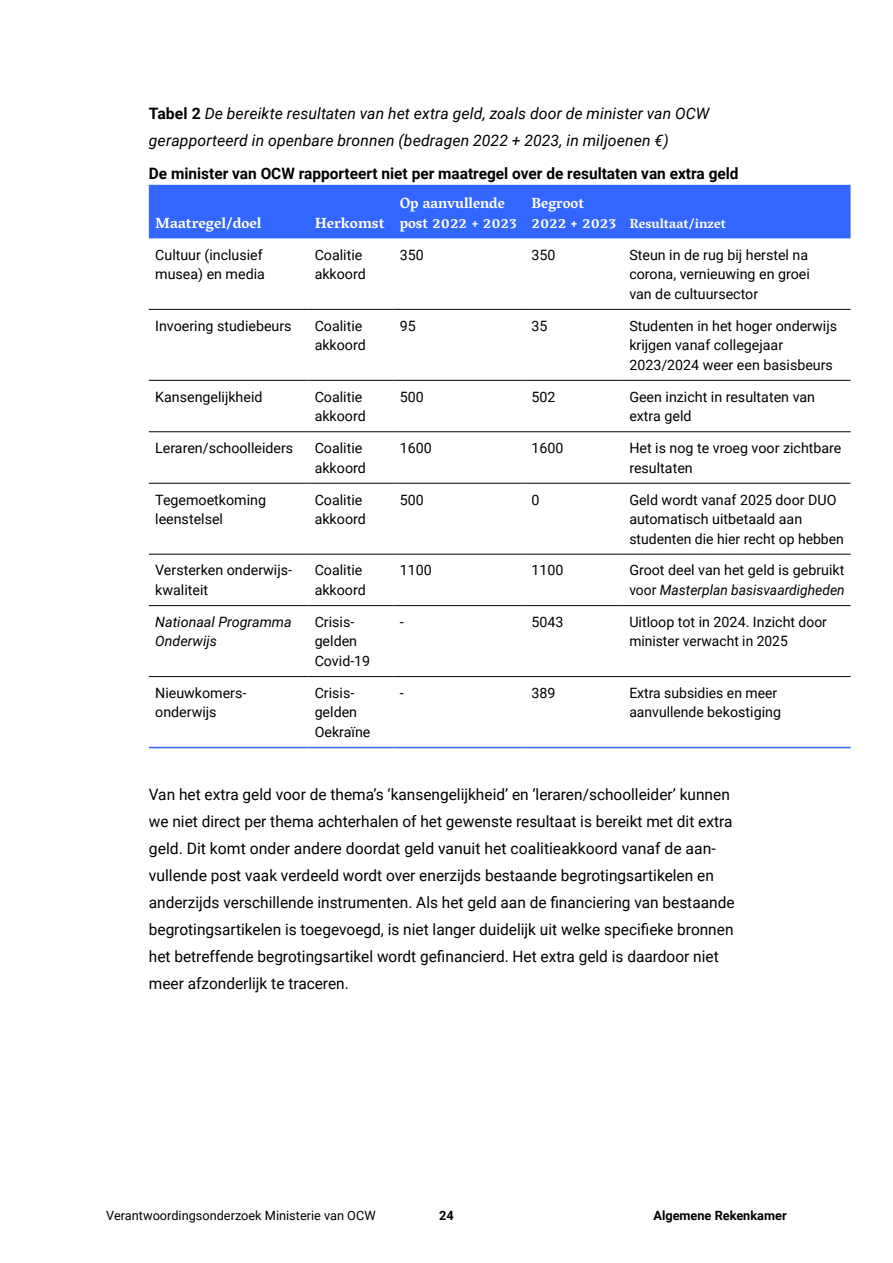
<style>
.page{position:relative;width:893px;height:1263px;background:#fff}
.page>*{position:absolute;margin:0;border:0;box-sizing:border-box;transform-origin:0 0}
._0_Platte_tekst_-_P{font:15.75px/27px "Roboto";color:#000}
._8a__tabelKop_-_H4{font:italic 15.75px/27px "Roboto";letter-spacing:.005em;color:#000}
._1_Bold_-_H4{font:700 15.75px "Roboto";color:#000}
.AR_02_Tabel_Header__zie_tabelstijlen_en_{font:700 15px/19.5px "Vesper Libre";color:#fff}
.AR_02_Tabel_Broodtekst{font:14.25px/19.5px "Roboto";color:#000}
.AR_02_Tabel_Broodtekst-2{font:italic 14.25px/19.5px "Roboto";color:#000}
.AR_02_Tabel_Header__zie_tabelstijlen_en_-2{font:700 13.5px "Vesper Libre";color:#fff}
.t1{font:12.75px "Roboto";color:#000}
.t2{font:700 12.75px "Roboto";color:#000}
.s1{font-weight:700;font-style:normal}
.s2{font-style:italic}
</style>
<div class="page">
<div style="left:149px;top:185px;width:701px;height:53px;background:#36f"></div>
<hr style="left:149px;top:309px;width:159px;height:1px;background:#000">
<hr style="left:308px;top:309px;width:85px;height:1px;background:#000">
<hr style="left:393px;top:309px;width:132px;height:1px;background:#000">
<hr style="left:525px;top:309px;width:98px;height:1px;background:#000">
<hr style="left:623px;top:309px;width:227px;height:1px;background:#000">
<hr style="left:149px;top:380px;width:159px;height:1px;background:#000">
<hr style="left:308px;top:380px;width:85px;height:1px;background:#000">
<hr style="left:393px;top:380px;width:132px;height:1px;background:#000">
<hr style="left:525px;top:380px;width:98px;height:1px;background:#000">
<hr style="left:623px;top:380px;width:227px;height:1px;background:#000">
<hr style="left:149px;top:431px;width:159px;height:1px;background:#000">
<hr style="left:308px;top:431px;width:85px;height:1px;background:#000">
<hr style="left:393px;top:431px;width:132px;height:1px;background:#000">
<hr style="left:525px;top:431px;width:98px;height:1px;background:#000">
<hr style="left:623px;top:431px;width:227px;height:1px;background:#000">
<hr style="left:149px;top:483px;width:159px;height:1px;background:#000">
<hr style="left:308px;top:483px;width:85px;height:1px;background:#000">
<hr style="left:393px;top:483px;width:132px;height:1px;background:#000">
<hr style="left:525px;top:483px;width:98px;height:1px;background:#000">
<hr style="left:623px;top:483px;width:227px;height:1px;background:#000">
<hr style="left:149px;top:554px;width:159px;height:1px;background:#000">
<hr style="left:308px;top:554px;width:85px;height:1px;background:#000">
<hr style="left:393px;top:554px;width:132px;height:1px;background:#000">
<hr style="left:525px;top:554px;width:98px;height:1px;background:#000">
<hr style="left:623px;top:554px;width:227px;height:1px;background:#000">
<hr style="left:149px;top:605px;width:159px;height:1px;background:#000">
<hr style="left:308px;top:605px;width:85px;height:1px;background:#000">
<hr style="left:393px;top:605px;width:132px;height:1px;background:#000">
<hr style="left:525px;top:605px;width:98px;height:1px;background:#000">
<hr style="left:623px;top:605px;width:227px;height:1px;background:#000">
<hr style="left:149px;top:676px;width:159px;height:1px;background:#000">
<hr style="left:308px;top:676px;width:85px;height:1px;background:#000">
<hr style="left:393px;top:676px;width:132px;height:1px;background:#000">
<hr style="left:525px;top:676px;width:98px;height:1px;background:#000">
<hr style="left:623px;top:676px;width:227px;height:1px;background:#000">
<hr style="left:149px;top:747px;width:159px;height:1px;background:#36f">
<hr style="left:308px;top:747px;width:85px;height:1px;background:#36f">
<hr style="left:393px;top:747px;width:132px;height:1px;background:#36f">
<hr style="left:525px;top:747px;width:98px;height:1px;background:#36f">
<hr style="left:623px;top:747px;width:227px;height:1px;background:#36f">
<h3 class="_8a__tabelKop_-_H4" style="left:149px;top:99px;width:562px"><span class="s1">Tabel 2</span> De bereikte resultaten van het extra geld, zoals door de minister van OCW gerapporteerd in openbare bronnen (bedragen 2022 + 2023, in miljoenen €)</h3>
<p class="_1_Bold_-_H4" style="left:149px;top:162px;width:591px">De minister van OCW rapporteert niet per maatregel over de resultaten van extra geld</p>
<p class="AR_02_Tabel_Header__zie_tabelstijlen_en_" style="left:155px;top:213px;width:108px">Maatregel/doel</p>
<p class="AR_02_Tabel_Header__zie_tabelstijlen_en_" style="left:315px;top:213px;width:71px">Herkomst</p>
<p class="AR_02_Tabel_Header__zie_tabelstijlen_en_" style="left:400px;top:193px;width:119px">Op aanvullende post 2022 + 2023</p>
<p class="AR_02_Tabel_Header__zie_tabelstijlen_en_" style="left:531px;top:193px;width:86px">Begroot<br>2022 + 2023</p>
<p class="AR_02_Tabel_Header__zie_tabelstijlen_en_-2" style="left:629px;top:215px;width:98px">Resultaat/inzet</p>
<p class="AR_02_Tabel_Broodtekst" style="left:155px;top:244px;width:111px">Cultuur (inclusief musea) en media</p>
<p class="AR_02_Tabel_Broodtekst" style="left:315px;top:244px;width:49px">Coalitie</p>
<p class="AR_02_Tabel_Broodtekst" style="left:315px;top:264px;width:53px">akkoord</p>
<p class="AR_02_Tabel_Broodtekst" style="left:155px;top:315px;width:138px">Invoering studiebeurs</p>
<p class="AR_02_Tabel_Broodtekst" style="left:315px;top:315px;width:49px">Coalitie</p>
<p class="AR_02_Tabel_Broodtekst" style="left:315px;top:335px;width:53px">akkoord</p>
<p class="AR_02_Tabel_Broodtekst" style="left:155px;top:386px;width:109px">Kansengelijkheid</p>
<p class="AR_02_Tabel_Broodtekst" style="left:315px;top:386px;width:49px">Coalitie</p>
<p class="AR_02_Tabel_Broodtekst" style="left:315px;top:406px;width:53px">akkoord</p>
<p class="AR_02_Tabel_Broodtekst" style="left:155px;top:438px;width:140px">Leraren/schoolleiders</p>
<p class="AR_02_Tabel_Broodtekst" style="left:315px;top:438px;width:49px">Coalitie</p>
<p class="AR_02_Tabel_Broodtekst" style="left:315px;top:457px;width:53px">akkoord</p>
<p class="AR_02_Tabel_Broodtekst" style="left:155px;top:489px;width:112px">Tegemoetkoming leenstelsel</p>
<p class="AR_02_Tabel_Broodtekst" style="left:315px;top:489px;width:49px">Coalitie</p>
<p class="AR_02_Tabel_Broodtekst" style="left:315px;top:509px;width:53px">akkoord</p>
<p class="AR_02_Tabel_Broodtekst" style="left:155px;top:560px;width:138px">Versterken onderwijs&shy;kwaliteit</p>
<p class="AR_02_Tabel_Broodtekst" style="left:315px;top:560px;width:49px">Coalitie</p>
<p class="AR_02_Tabel_Broodtekst" style="left:315px;top:580px;width:53px">akkoord</p>
<p class="AR_02_Tabel_Broodtekst" style="left:400px;top:244px;width:26px">350</p>
<p class="AR_02_Tabel_Broodtekst" style="left:531px;top:244px;width:26px">350</p>
<p class="AR_02_Tabel_Broodtekst" style="left:629px;top:244px;width:182px;text-align:justify">Steun in de rug bij herstel na corona, vernieuwing en groei van de cultuursector</p>
<p class="AR_02_Tabel_Broodtekst" style="left:400px;top:315px;width:18px">95</p>
<p class="AR_02_Tabel_Broodtekst" style="left:531px;top:315px;width:18px">35</p>
<p class="AR_02_Tabel_Broodtekst" style="left:629px;top:315px;width:209px">Studenten in het hoger onderwijs krijgen vanaf collegejaar<br>2023/2024 weer een basisbeurs</p>
<p class="AR_02_Tabel_Broodtekst" style="left:400px;top:386px;width:26px">500</p>
<p class="AR_02_Tabel_Broodtekst" style="left:531px;top:386px;width:26px">502</p>
<p class="AR_02_Tabel_Broodtekst" style="left:629px;top:386px;width:187px">Geen inzicht in resultaten van extra geld</p>
<p class="AR_02_Tabel_Broodtekst" style="left:400px;top:438px;width:34px">1600</p>
<p class="AR_02_Tabel_Broodtekst" style="left:532px;top:438px;width:34px">1600</p>
<p class="AR_02_Tabel_Broodtekst" style="left:629px;top:438px;width:214px">Het is nog te vroeg voor zichtbare resultaten</p>
<p class="AR_02_Tabel_Broodtekst" style="left:400px;top:489px;width:26px">500</p>
<p class="AR_02_Tabel_Broodtekst" style="left:532px;top:489px;width:10px">0</p>
<p class="AR_02_Tabel_Broodtekst" style="left:629px;top:489px;width:216px">Geld wordt vanaf 2025 door DUO automatisch uitbetaald aan studenten die hier recht op hebben</p>
<p class="AR_02_Tabel_Broodtekst" style="left:400px;top:560px;width:34px">1100</p>
<p class="AR_02_Tabel_Broodtekst" style="left:531px;top:560px;width:34px">1100</p>
<p class="AR_02_Tabel_Broodtekst" style="left:629px;top:560px;width:217px">Groot deel van het geld is gebruikt voor <span class="s2">Masterplan basisvaardigheden</span></p>
<p class="AR_02_Tabel_Broodtekst-2" style="left:155px;top:612px;width:138px">Nationaal Programma<br>Onderwijs</p>
<p class="AR_02_Tabel_Broodtekst" style="left:315px;top:612px;width:57px">Crisis&shy;gelden<br>Covid-19</p>
<p class="AR_02_Tabel_Broodtekst" style="left:400px;top:612px;width:5px">-</p>
<p class="AR_02_Tabel_Broodtekst" style="left:531px;top:612px;width:34px">5043</p>
<p class="AR_02_Tabel_Broodtekst" style="left:629px;top:612px;width:199px">Uitloop tot in 2024. Inzicht door minister verwacht in 2025</p>
<p class="AR_02_Tabel_Broodtekst" style="left:155px;top:682px;width:93px">Nieuwkomers&shy;onderwijs</p>
<p class="AR_02_Tabel_Broodtekst" style="left:315px;top:682px;width:57px">Crisis&shy;gelden<br>Oekraïne</p>
<p class="AR_02_Tabel_Broodtekst" style="left:400px;top:682px;width:5px">-</p>
<p class="AR_02_Tabel_Broodtekst" style="left:531px;top:682px;width:26px">389</p>
<p class="AR_02_Tabel_Broodtekst" style="left:629px;top:682px;width:153px">Extra subsidies en meer aanvullende bekostiging</p>
<p class="_0_Platte_tekst_-_P" style="left:149px;top:780px;width:587px">Van het extra geld voor de thema’s ‘kansengelijkheid’ en ‘leraren/schoolleider’ kunnen we niet direct per thema achterhalen of het gewenste resultaat is bereikt met dit extra geld. Dit komt onder andere doordat geld vanuit het coalitieakkoord vanaf de aan&shy;vullende post vaak verdeeld wordt over enerzijds bestaande begrotingsartikelen en anderzijds verschillende instrumenten. Als het geld aan de financiering van bestaande begrotingsartikelen is toegevoegd, is niet langer duidelijk uit welke specifieke bronnen het betreffende begrotingsartikel wordt gefinancierd. Het extra geld is daardoor niet meer afzonderlijk te traceren.</p>
<p class="t1" style="left:106px;top:1207px;width:271px">Verantwoordingsonderzoek Ministerie van OCW</p>
<p class="t2" style="left:439px;top:1207px;width:16px">24</p>
<p class="t2" style="left:653px;top:1207px;width:135px">Algemene Rekenkamer</p>
</div>
